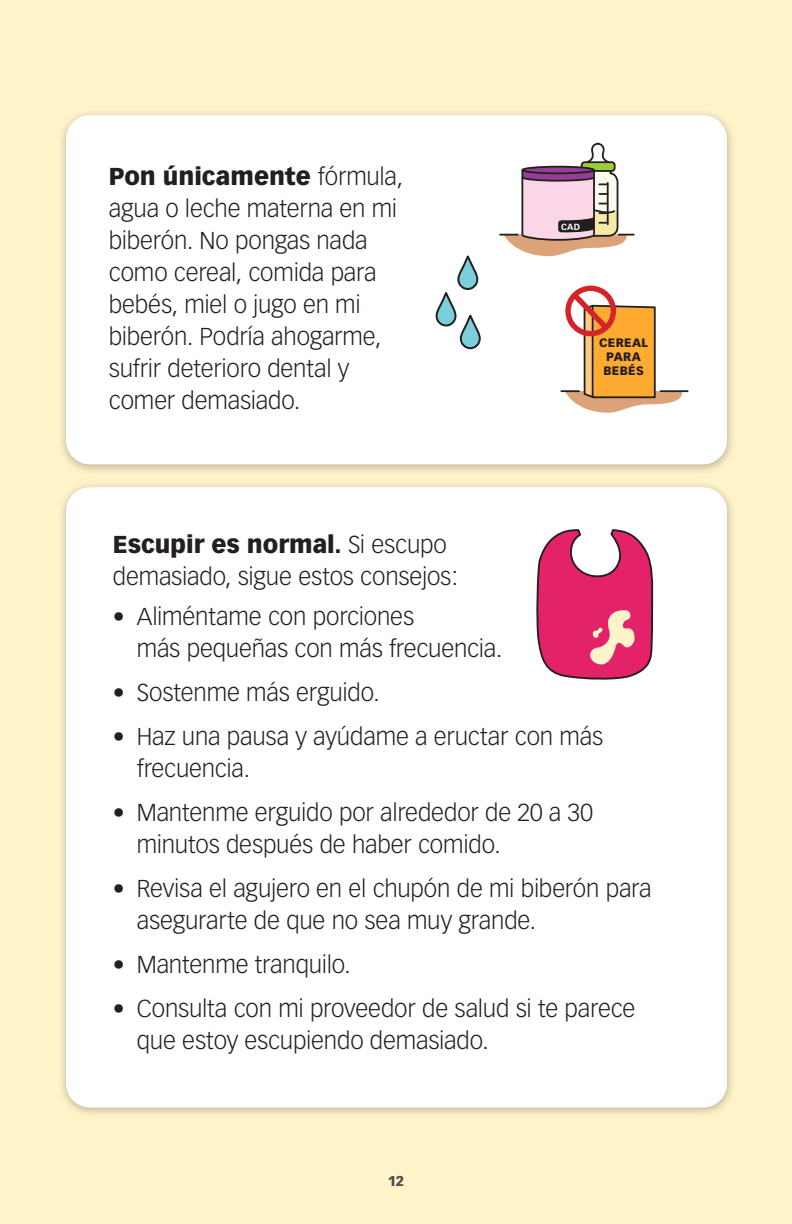
<style>
.page{position:relative;width:792px;height:1224px;background:#fff3ca}
.page>*{position:absolute;margin:0;border:0;box-sizing:border-box;transform-origin:0 0}
.t1{font:300 24px/32px "Vectora LH";letter-spacing:-.01em;color:#241f1f}
.t2{font:900 14px "Vectora LH";color:#4e4b4c}
.t3{font:900 12px/14px "Vectora LH";letter-spacing:.025em;color:#241f1f;text-align:center}
.t4{font:700 8.8px "Vectora LH";color:#fff}
.s1{font-weight:900}
</style>
<div class="page">
<div style="left:58px;top:109px;width:678px;height:366px;background:#241f1f;opacity:.3"></div>
<div style="left:66px;top:115px;width:661px;height:349px;background:#fff;border-radius:24px"></div>
<div style="left:58px;top:481px;width:678px;height:638px;background:#241f1f;opacity:.3"></div>
<div style="left:66px;top:487px;width:661px;height:621px;background:#fff;border-radius:24px"></div>
<svg style="left:461px;top:316px;width:19px;height:32px"></svg>
<div style="left:460px;top:315px;width:21px;height:34px;border:2px solid #241f1f;border-radius:10px"></div>
<svg style="left:437px;top:293px;width:18px;height:33px"></svg>
<div style="left:436px;top:292px;width:20px;height:35px;border:2px solid #241f1f;border-radius:10px"></div>
<svg style="left:458px;top:256px;width:19px;height:33px"></svg>
<div style="left:457px;top:255px;width:21px;height:35px;border:2px solid #241f1f;border-radius:10px"></div>
<hr style="left:661px;top:390px;width:27px;height:2px;background:#241f1f">
<div style="left:565px;top:286px;width:51px;height:50px;border:5px solid #d42429;border-radius:50%"></div>
<svg style="left:561px;top:289px;width:122px;height:124px"></svg>
<svg style="left:500px;top:142px;width:134px;height:114px"></svg>
<svg style="left:536px;top:529px;width:118px;height:151px"></svg>
<p class="t1" style="left:109px;top:161px;width:296px"><span class="s1">Pon únicamente</span> fórmula, agua o leche materna en mi biberón. No pongas nada como cereal, comida para bebés, miel o jugo en mi biberón. Podría ahogarme, sufrir deterioro dental y comer demasiado.</p>
<p class="t4" style="left:561px;top:221px;width:20px">CAD</p>
<p class="t3" style="left:599px;top:336px;width:50px">CEREAL<br>PARA<br>BEBÉS</p>
<p class="t1" style="left:113px;top:528px;width:347px"><span class="s1">Escupir es normal.</span> Si escupo demasiado, sigue estos consejos:</p>
<p class="t1" style="left:137px;top:601px;width:367px;text-indent:-24px">• Aliméntame con porciones<br>más pequeñas con más frecuencia.</p>
<p class="t1" style="left:113px;top:677px;width:268px">• Sostenme más erguido.</p>
<p class="t1" style="left:137px;top:721px;width:468px;text-indent:-24px">• Haz una pausa y ayúdame a eructar con más frecuencia.</p>
<p class="t1" style="left:137px;top:797px;width:458px;text-indent:-24px">• Mantenme erguido por alrededor de 20 a 30 minutos después de haber comido.</p>
<p class="t1" style="left:137px;top:873px;width:516px;text-indent:-24px">• Revisa el agujero en el chupón de mi biberón para asegurarte de que no sea muy grande.</p>
<p class="t1" style="left:113px;top:949px;width:239px">• Mantenme tranquilo.</p>
<p class="t1" style="left:137px;top:993px;width:500px;text-indent:-24px">• Consulta con mi proveedor de salud si te parece que estoy escupiendo demasiado.</p>
<p class="t2" style="left:388px;top:1173px;width:18px">12</p>
</div>
